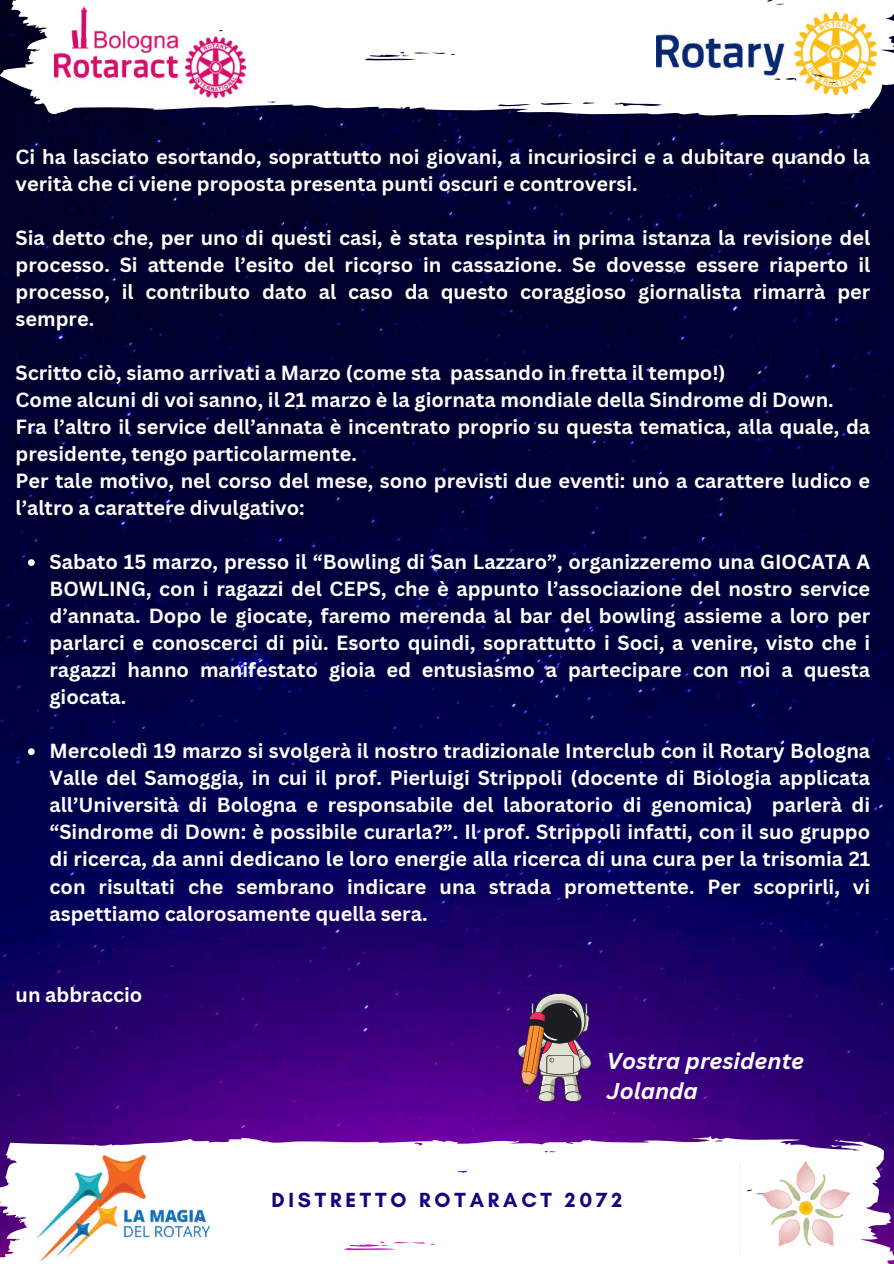
<style>
.page{position:relative;width:894px;height:1264px;background:#fff}
.page>*{position:absolute;margin:0;border:0;box-sizing:border-box;transform-origin:0 0}
.t1{font:italic 700 22.35px/30.3px "Canva Sans";color:#fff}
.t2{font:700 20.85px "Glacial Indifference";letter-spacing:.18em;color:#13057d}
.t3{font:700 19.95px/27px "Canva Sans";color:#fff;text-align:justify}
</style>
<div class="page">
<img style="left:0;top:117px;width:893px;height:1019px">
<svg style="left:0;top:1136px;width:893px;height:127px"></svg>
<svg style="left:28px;top:559px;width:7px;height:7px"></svg>
<svg style="left:28px;top:748px;width:7px;height:7px"></svg>
<svg style="left:517px;top:992px;width:74px;height:110px;background:#7c5979"></svg>
<svg style="left:0;top:0;width:893px;height:117px"></svg>
<img style="left:55px;top:7px;width:190px;height:93px">
<img style="left:656px;top:12px;width:220px;height:82px">
<img style="left:738px;top:1136px;width:131px;height:127px">
<img style="left:38px;top:1155px;width:172px;height:105px">
<p class="t3" style="left:16px;top:143px;width:855px">Ci ha lasciato esortando, soprattutto noi giovani, a incuriosirci e a dubitare quando la verità che ci viene proposta presenta punti oscuri e controversi.</p>
<p class="t3" style="left:16px;top:224px;width:855px">Sia detto che, per uno di questi casi, è stata respinta in prima istanza la revisione del processo. Si attende l’esito del ricorso in cassazione. Se dovesse essere riaperto il processo, il contributo dato al caso da questo coraggioso giornalista rimarrà per sempre.</p>
<p class="t3" style="left:16px;top:359px;width:855px;text-align:left">Scritto ciò, siamo arrivati a Marzo (come sta passando in fretta il tempo!)<br>Come alcuni di voi sanno, il 21 marzo è la giornata mondiale della Sindrome di Down.<br>Fra l’altro il service dell’annata è incentrato proprio su questa tematica, alla quale, da presidente, tengo particolarmente.<br>Per tale motivo, nel corso del mese, sono previsti due eventi: uno a carattere ludico e l’altro a carattere divulgativo:</p>
<p class="t3" style="left:49px;top:548px;width:822px">Sabato 15 marzo, presso il “Bowling di San Lazzaro”, organizzeremo una GIOCATA A BOWLING, con i ragazzi del CEPS, che è appunto l’associazione del nostro service d’annata. Dopo le giocate, faremo merenda al bar del bowling assieme a loro per parlarci e conoscerci di più. Esorto quindi, soprattutto i Soci, a venire, visto che i ragazzi hanno manifestato gioia ed entusiasmo a partecipare con noi a questa giocata.</p>
<p class="t3" style="left:49px;top:737px;width:822px">Mercoledì 19 marzo si svolgerà il nostro tradizionale Interclub con il Rotary Bologna Valle del Samoggia, in cui il prof. Pierluigi Strippoli (docente di Biologia applicata all’Università di Bologna e responsabile del laboratorio di genomica) parlerà di “Sindrome di Down: è possibile curarla?”. Il prof. Strippoli infatti, con il suo gruppo di ricerca, da anni dedicano le loro energie alla ricerca di una cura per la trisomia 21 con risultati che sembrano indicare una strada promettente. Per scoprirli, vi aspettiamo calorosamente quella sera.</p>
<p class="t3" style="left:16px;top:980px;width:128px">un abbraccio</p>
<p class="t1" style="left:606px;top:1045px;width:199px">Vostra presidente<br>Jolanda</p>
<p class="t2" style="left:271px;top:1187px;width:352px">DISTRETTO ROTARACT 2072</p>
</div>
